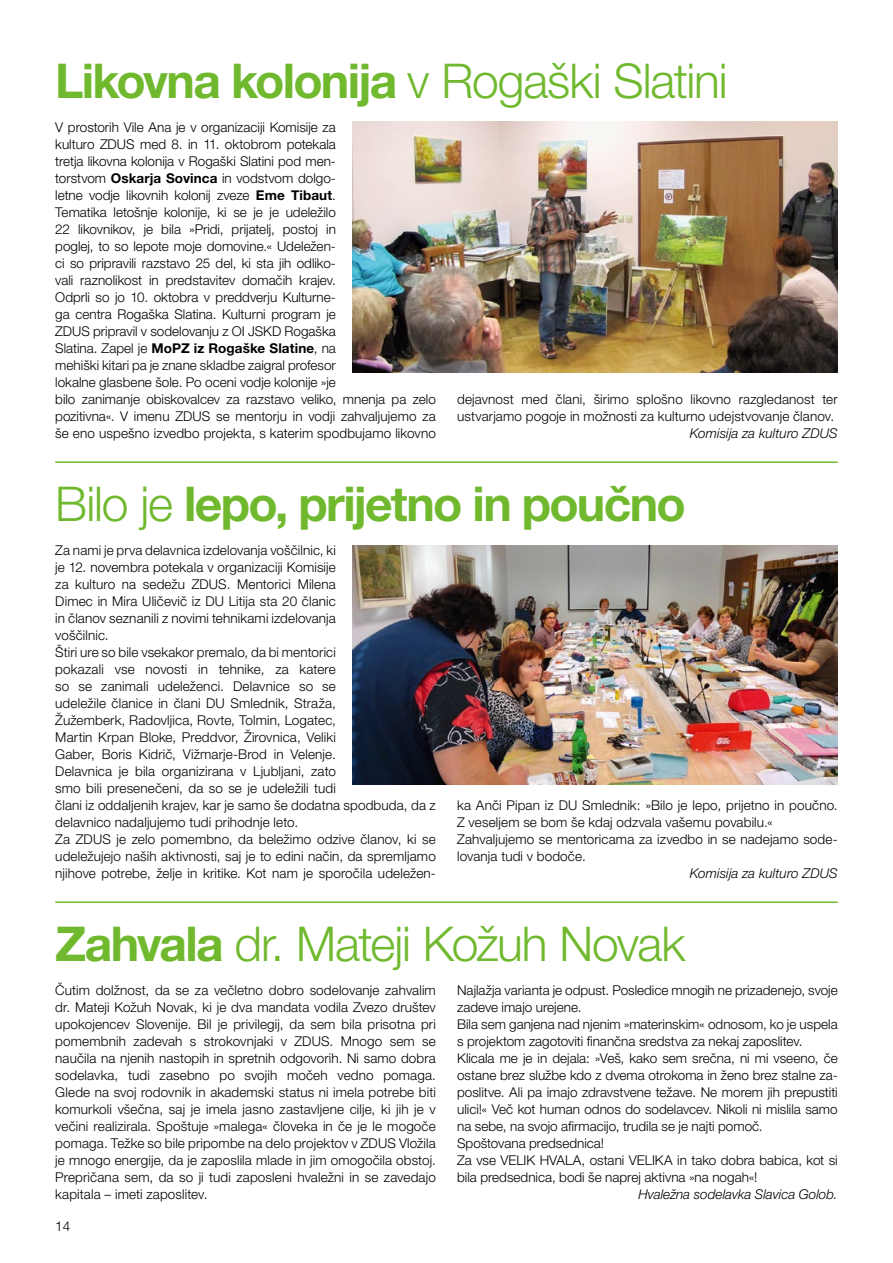
<style>
.page{position:relative;width:893px;height:1263px;background:#fff}
.page>*{position:absolute;margin:0;border:0;box-sizing:border-box;transform-origin:0 0}
.t1{font:700 48px "Helvetica Neue LT Pro";letter-spacing:-.04em;color:#70b92f}
.t2{font:300 48px "Helvetica Neue LT Pro";letter-spacing:-.03em;color:#70b92f}
.t3{font:300 13.5px/17px "Helvetica Neue LT Pro";letter-spacing:.005em;color:#000}
.t4{font:italic 300 13.5px "Helvetica Neue LT Pro";letter-spacing:.005em;color:#000}
.s1{font-weight:300}
.s2{font-weight:700}
</style>
<div class="page">
<img style="left:353px;top:122px;width:485px;height:250px">
<img style="left:353px;top:545px;width:485px;height:239px">
<hr style="left:55px;top:901px;width:783px;height:2px;background:#70b92f">
<hr style="left:55px;top:461px;width:783px;height:2px;background:#70b92f">
<h1 class="t1" style="left:55px;top:51px;width:674px">Likovna kolonija <span class="s1">v Rogaški Slatini</span></h1>
<p class="t3" style="left:55px;top:118px;width:382px">V prostorih Vile Ana je v organizaciji Komisije za<br>kulturo ZDUS med 8. in 11. oktobrom potekala<br>tretja likovna kolonija v Rogaški Slatini pod men-<br>torstvom <span class="s2">Oskarja Sovinca</span> in vodstvom dolgo-<br>letne vodje likovnih kolonij zveze <span class="s2">Eme Tibaut</span>.<br>Tematika letošnje kolonije, ki se je je udeležilo<br>22 likovnikov, je bila »Pridi, prijatelj, postoj in<br>poglej, to so lepote moje domovine.« Udeležen-<br>ci so pripravili razstavo 25 del, ki sta jih odliko-<br>vali raznolikost in predstavitev domačih krajev.<br>Odprli so jo 10. oktobra v preddverju Kulturne-<br>ga centra Rogaška Slatina. Kulturni program je<br>ZDUS pripravil v sodelovanju z OI JSKD Rogaška<br>Slatina. Zapel je <span class="s2">MoPZ iz Rogaške Slatine</span>, na<br>mehiški kitari pa je znane skladbe zaigral profesor<br>lokalne glasbene šole. Po oceni vodje kolonije »je<br>bilo zanimanje obiskovalcev za razstavo veliko, mnenja pa zelo pozitivna«. V imenu ZDUS se mentorju in vodji zahvaljujemo za še eno uspešno izvedbo projekta, s katerim spodbujamo likovno</p>
<p class="t3" style="left:457px;top:390px;width:382px">dejavnost med člani, širimo splošno likovno razgledanost ter ustvarjamo pogoje in možnosti za kulturno udejstvovanje članov.</p>
<p class="t4" style="left:690px;top:425px;width:149px">Komisija za kulturo ZDUS</p>
<h1 class="t1" style="left:55px;top:474px;width:632px"><span class="s1">Bilo je</span> lepo, prijetno in poučno</h1>
<p class="t3" style="left:55px;top:541px;width:382px">Za nami je prva delavnica izdelovanja voščilnic, ki<br>je 12. novembra potekala v organizaciji Komisije<br>za kulturo na sedežu ZDUS. Mentorici Milena<br>Dimec in Mira Uličevič iz DU Litija sta 20 članic<br>in članov seznanili z novimi tehnikami izdelovanja<br>voščilnic.<br>Štiri ure so bile vsekakor premalo, da bi mentorici<br>pokazali vse novosti in tehnike, za katere<br>so se zanimali udeleženci. Delavnice so se<br>udeležile članice in člani DU Smlednik, Straža,<br>Žužemberk, Radovljica, Rovte, Tolmin, Logatec,<br>Martin Krpan Bloke, Preddvor, Žirovnica, Veliki<br>Gaber, Boris Kidrič, Vižmarje-Brod in Velenje.<br>Delavnica je bila organizirana v Ljubljani, zato<br>smo bili presenečeni, da so se je udeležili tudi<br>člani iz oddaljenih krajev, kar je samo še dodatna spodbuda, da z delavnico nadaljujemo tudi prihodnje leto.<br>Za ZDUS je zelo pomembno, da beležimo odzive članov, ki se udeležujejo naših aktivnosti, saj je to edini način, da spremljamo njihove potrebe, želje in kritike. Kot nam je sporočila udeležen-</p>
<p class="t3" style="left:457px;top:796px;width:382px">ka Anči Pipan iz DU Smlednik: »Bilo je lepo, prijetno in poučno.<br>Z veseljem se bom še kdaj odzvala vašemu povabilu.« Zahvaljujemo se mentoricama za izvedbo in se nadejamo sode&shy;lovanja tudi v bodoče.</p>
<p class="t4" style="left:690px;top:865px;width:149px">Komisija za kulturo ZDUS</p>
<h1 class="t2" style="left:55px;top:915px;width:632px"><span class="s2">Zahvala</span> dr. Mateji Kožuh Novak</h1>
<p class="t3" style="left:55px;top:981px;width:382px;text-align:justify">Čutim dolžnost, da se za večletno dobro sodelovanje zahvalim dr. Mateji Kožuh Novak, ki je dva mandata vodila Zvezo društev upokojencev Slovenije. Bil je privilegij, da sem bila prisotna pri pomembnih zadevah s strokovnjaki v ZDUS. Mnogo sem se naučila na njenih nastopih in spretnih odgovorih. Ni samo dobra sodelavka, tudi zasebno po svojih močeh vedno pomaga.<br>Glede na svoj rodovnik in akademski status ni imela potrebe biti komurkoli všečna, saj je imela jasno zastavljene cilje, ki jih je v večini realizirala. Spoštuje »malega« človeka in če je le mogoče pomaga. Težke so bile pripombe na delo projektov v ZDUS Vložila je mnogo energije, da je zaposlila mlade in jim omogočila obstoj.<br>Prepričana sem, da so ji tudi zaposleni hvaležni in se zavedajo kapitala – imeti zaposlitev.</p>
<p class="t3" style="left:457px;top:982px;width:382px">Najlažja varianta je odpust. Posledice mnogih ne prizadenejo, svoje zadeve imajo urejene.<br>Bila sem ganjena nad njenim »materinskim« odnosom, ko je uspela s projektom zagotoviti finančna sredstva za nekaj zaposlitev.<br>Klicala me je in dejala: »Veš, kako sem srečna, ni mi vseeno, če ostane brez službe kdo z dvema otrokoma in ženo brez stalne za&shy;poslitve. Ali pa imajo zdravstvene težave. Ne morem jih prepustiti ulici!« Več kot human odnos do sodelavcev. Nikoli ni mislila samo na sebe, na svojo afirmacijo, trudila se je najti pomoč.<br>Spoštovana predsednica!<br>Za vse VELIK HVALA, ostani VELIKA in tako dobra babica, kot si bila predsednica, bodi še naprej aktivna »na nogah«!</p>
<p class="t4" style="left:638px;top:1186px;width:201px">Hvaležna sodelavka Slavica Golob.</p>
<p class="t3" style="left:55px;top:1217px;width:17px">14</p>
</div>
